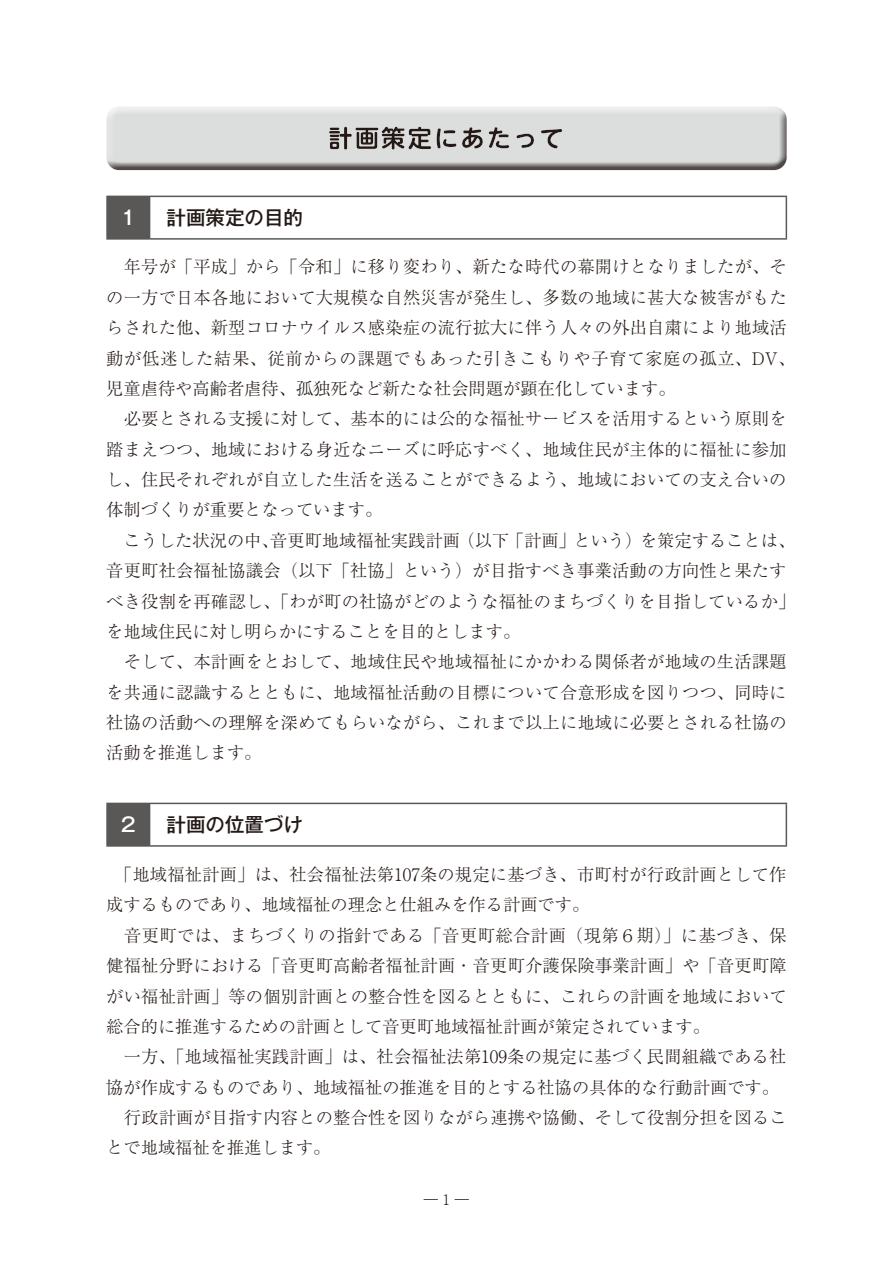
<style>
.page{position:relative;width:893px;height:1263px;background:#fff}
.page>*{position:absolute;margin:0;border:0;box-sizing:border-box;transform-origin:0 0}
.t1{font:500 19.5px "Gothic MB101 Pro";color:#231916}
.t2{font:500 19.5px "Gothic MB101 Pro";color:#fff}
.t3{font:300 17.25px/30.5px "Ryumin Pro";letter-spacing:.01em;color:#231916}
.t4{font:300 14.25px "Ryumin Pro";color:#231916}
</style>
<div class="page">
<div style="left:107px;top:196px;width:43px;height:43px;background:#595857"></div>
<hr style="left:106px;top:196px;width:44px;height:1px;background:#595857">
<hr style="left:106px;top:197px;width:2px;height:41px;background:#595857">
<hr style="left:150px;top:196px;width:637px;height:1px;background:#595857">
<hr style="left:786px;top:197px;width:1px;height:41px;background:#595857">
<hr style="left:106px;top:238px;width:44px;height:2px;background:#595857">
<hr style="left:150px;top:238px;width:637px;height:2px;background:#595857">
<div style="left:107px;top:803px;width:43px;height:43px;background:#595857"></div>
<hr style="left:106px;top:803px;width:44px;height:1px;background:#595857">
<hr style="left:106px;top:804px;width:2px;height:41px;background:#595857">
<hr style="left:150px;top:803px;width:637px;height:1px;background:#595857">
<hr style="left:786px;top:804px;width:1px;height:41px;background:#595857">
<hr style="left:106px;top:845px;width:44px;height:2px;background:#595857">
<hr style="left:150px;top:845px;width:637px;height:2px;background:#595857">
<div style="left:106px;top:106px;width:681px;height:57px;background:#eeefef"></div>
<div style="left:106px;top:109px;width:681px;height:62px;background:#231916;opacity:.75"></div>
<p class="t2" style="left:119px;top:201px;width:21px">１</p>
<p class="t1" style="left:167px;top:201px;width:138px">計画策定の目的</p>
<p class="t3" style="left:106px;top:250px;width:691px">　年号が「平成」から「令和」に移り変わり、新たな時代の幕開けとなりましたが、その一方で日本各地において大規模な自然災害が発生し、多数の地域に甚大な被害がもたらされた他、新型コロナウイルス感染症の流行拡大に伴う人々の外出自粛により地域活動が低迷した結果、従前からの課題でもあった引きこもりや子育て家庭の孤立、DV、児童虐待や高齢者虐待、孤独死など新たな社会問題が顕在化しています。<br>　必要とされる支援に対して、基本的には公的な福祉サービスを活用するという原則を踏まえつつ、地域における身近なニーズに呼応すべく、地域住民が主体的に福祉に参加し、住民それぞれが自立した生活を送ることができるよう、地域においての支え合いの体制づくりが重要となっています。<br>　こうした状況の中、音更町地域福祉実践計画（以下「計画」という）を策定することは、音更町社会福祉協議会（以下「社協」という）が目指すべき事業活動の方向性と果たすべき役割を再確認し、「わが町の社協がどのような福祉のまちづくりを目指しているか」を地域住民に対し明らかにすることを目的とします。<br>　そして、本計画をとおして、地域住民や地域福祉にかかわる関係者が地域の生活課題を共通に認識するとともに、地域福祉活動の目標について合意形成を図りつつ、同時に社協の活動への理解を深めてもらいながら、これまで以上に地域に必要とされる社協の活動を推進します。</p>
<p class="t2" style="left:119px;top:808px;width:21px">２</p>
<p class="t1" style="left:167px;top:808px;width:138px">計画の位置づけ</p>
<p class="t3" style="left:106px;top:858px;width:682px">　「地域福祉計画」は、社会福祉法第107条の規定に基づき、市町村が行政計画として作成するものであり、地域福祉の理念と仕組みを作る計画です。<br>　音更町では、まちづくりの指針である「音更町総合計画（現第６期）」に基づき、保健福祉分野における「音更町高齢者福祉計画・音更町介護保険事業計画」や「音更町障がい福祉計画」等の個別計画との整合性を図るとともに、これらの計画を地域において総合的に推進するための計画として音更町地域福祉計画が策定されています。<br>　一方、「地域福祉実践計画」は、社会福祉法第109条の規定に基づく民間組織である社協が作成するものであり、地域福祉の推進を目的とする社協の具体的な行動計画です。　行政計画が目指す内容との整合性を図りながら連携や協働、そして役割分担を図ることで地域福祉を推進します。</p>
<p class="t4" style="left:424px;top:1188px;width:47px">― 1 ―</p>
</div>
